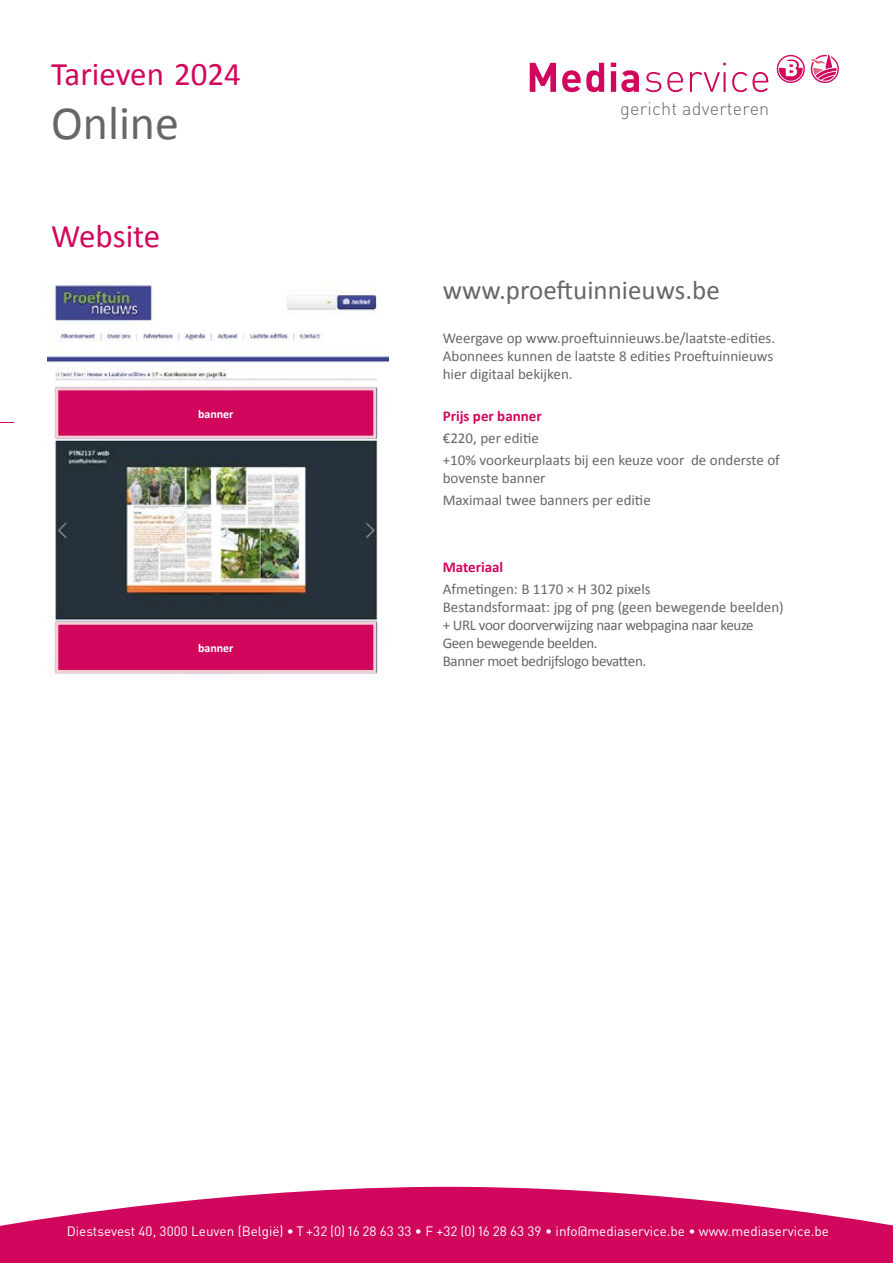
<style>
.page{position:relative;width:893px;height:1263px;background:#fff}
.page>*{position:absolute;margin:0;border:0;box-sizing:border-box;transform-origin:0 0}
.t1{font:48px "Calibri";color:#67676a}
.t2{font:33px "Calibri";color:#d1075e}
.t3{font:27px "Calibri";color:#67676a}
.t4{font:300 18px "DINOT";letter-spacing:.015em;color:#67676a}
.t5{font:15px/18px "Calibri";color:#67676a}
.t6{font:15px/18px "Calibri";letter-spacing:-.025em;color:#67676a}
.t7{font:700 15px "Calibri";color:#d1075e}
.t8{font:13.5px "DINOT";color:#fff}
.t9{font:700 12px "Calibri";color:#fff}
</style>
<div class="page">
<img style="left:48px;top:282px;width:340px;height:392px">
<div style="left:55px;top:387px;width:321px;height:52px;background:#d1075e;border:3px solid #f5d0d3"></div>
<div style="left:55px;top:622px;width:321px;height:51px;background:#d1075e;border:3px solid #f5d0d3"></div>
<svg style="left:0;top:1187px;width:893px;height:76px;fill:#d1075e"></svg>
<svg style="left:530px;top:63px;width:26px;height:29px"></svg>
<svg style="left:562px;top:63px;width:42px;height:29px"></svg>
<svg style="left:611px;top:63px;width:28px;height:29px"></svg>
<svg style="left:646px;top:72px;width:15px;height:20px"></svg>
<svg style="left:667px;top:72px;width:16px;height:20px"></svg>
<svg style="left:690px;top:72px;width:30px;height:20px"></svg>
<hr style="left:723px;top:72px;width:3px;height:20px;background:#d1075e">
<svg style="left:732px;top:72px;width:36px;height:20px"></svg>
<svg style="left:777px;top:54px;width:62px;height:29px"></svg>
<svg style="left:0;top:422px;width:14px;height:1px"></svg>
<h2 class="t2" style="left:51px;top:52px;width:192px">Tarieven 2024</h2>
<h1 class="t1" style="left:51px;top:90px;width:130px">Online</h1>
<h2 class="t2" style="left:51px;top:214px;width:111px">Website</h2>
<p class="t9" style="left:198px;top:406px;width:37px">banner</p>
<p class="t9" style="left:198px;top:640px;width:37px">banner</p>
<p class="t4" style="left:620px;top:98px;width:151px">gericht adverteren</p>
<h3 class="t3" style="left:443px;top:271px;width:279px">www.proeftuinnieuws.be</h3>
<p class="t5" style="left:443px;top:329px;width:334px;text-align:justify">Weergave op www.proeftuinnieuws.be/laatste-edities.<br>Abonnees kunnen de laatste 8 edities Proeftuinnieuws hier digitaal bekijken.</p>
<p class="t7" style="left:443px;top:405px;width:100px">Prijs per banner</p>
<p class="t5" style="left:443px;top:426px;width:339px;line-height:22.2px">€220, per editie<br>+10% voorkeurplaats bij een keuze voor de onderste of</p>
<p class="t5" style="left:443px;top:467px;width:210px;line-height:22.2px">bovenste banner<br>Maximaal twee banners per editie</p>
<p class="t7" style="left:443px;top:557px;width:62px">Materiaal</p>
<p class="t6" style="left:443px;top:580px;width:343px">Afmetingen: B 1170 × H 302 pixels<br>Bestandsformaat: jpg of png (geen bewegende beelden) + URL voor doorverwijzing naar webpagina naar keuze Geen bewegende beelden.<br>Banner moet bedrijfslogo bevatten.</p>
<p class="t8" style="left:67px;top:1223px;width:764px">Diestsevest 40, 3000 Leuven (België) • T +32 (0)16 28 63 33 • F +32 (0)16 28 63 39 • info@mediaservice.be • www.mediaservice.be</p>
</div>
